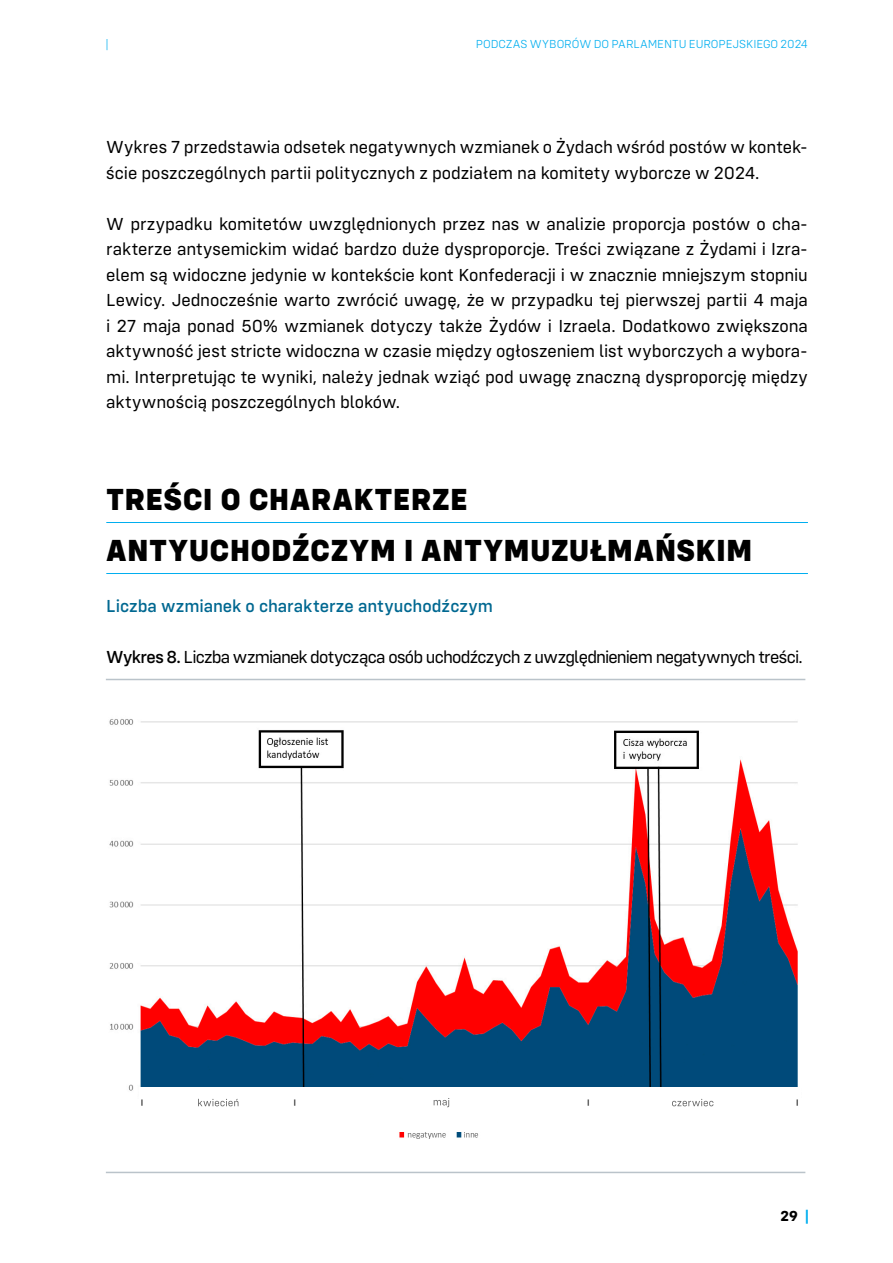
<style>
.page{position:relative;width:893px;height:1263px;background:#fff}
.page>*{position:absolute;margin:0;border:0;box-sizing:border-box;transform-origin:0 0}
.Heading_1{font:800 31.5px "Config";letter-spacing:.005em;color:#000}
.t1{font:18px/25.5px "Config";letter-spacing:-.005em;color:#000}
.t2{font:18px "Config";letter-spacing:-.045em;color:#000}
.Heading_4{font:500 18px "Config";letter-spacing:-.005em;color:#006891}
.t3{font:700 15px "Config";color:#000}
.t4{font:300 12px "Config";color:#00aeef}
.s1{font-weight:500}
.s2{color:#00aeef}
</style>
<div class="page">
<hr style="left:106px;top:522px;width:702px;height:1px;background:#00aeef">
<hr style="left:106px;top:573px;width:702px;height:1px;background:#00aeef">
<hr style="left:106px;top:679px;width:699px;height:1px;background:#bac3ca">
<hr style="left:106px;top:1172px;width:699px;height:1px;background:#bac3ca">
<img style="left:109px;top:719px;width:689px;height:372px">
<img style="left:399px;top:1132px;width:79px;height:7px">
<div style="left:139px;top:1088px;width:661px;height:19px;background:#fff"></div>
<svg style="left:198px;top:1099px;width:40px;height:7px"></svg>
<svg style="left:434px;top:1098px;width:15px;height:9px"></svg>
<svg style="left:672px;top:1099px;width:41px;height:7px"></svg>
<svg style="left:141px;top:1099px;width:2px;height:7px"></svg>
<svg style="left:587px;top:1099px;width:2px;height:7px"></svg>
<svg style="left:796px;top:1099px;width:2px;height:7px"></svg>
<p class="t4" style="left:105px;top:37px;width:5px">|</p>
<p class="t4" style="left:476px;top:37px;width:334px">PODCZAS WYBORÓW DO PARLAMENTU EUROPEJSKIEGO 2024</p>
<p class="t1" style="left:106px;top:134px;width:703px">Wykres 7 przedstawia odsetek negatywnych wzmianek o Żydach wśród postów w kontek&shy;ście poszczególnych partii politycznych z podziałem na komitety wyborcze w 2024.</p>
<p class="t1" style="left:106px;top:211px;width:703px;text-align:justify">W przypadku komitetów uwzględnionych przez nas w analizie proporcja postów o cha&shy;rakterze antysemickim widać bardzo duże dysproporcje. Treści związane z Żydami i Izra&shy;elem są widoczne jedynie w kontekście kont Konfederacji i w znacznie mniejszym stopniu Lewicy. Jednocześnie warto zwrócić uwagę, że w przypadku tej pierwszej partii 4 maja i 27 maja ponad 50% wzmianek dotyczy także Żydów i Izraela. Dodatkowo zwiększona aktywność jest stricte widoczna w czasie między ogłoszeniem list wyborczych a wybora&shy;mi. Interpretując te wyniki, należy jednak wziąć pod uwagę znaczną dysproporcję między aktywnością poszczególnych bloków.</p>
<p class="Heading_1" style="left:106px;top:480px;width:363px">TREŚCI O CHARAKTERZE</p>
<p class="Heading_1" style="left:106px;top:531px;width:648px">ANTYUCHODŹCZYM I ANTYMUZUŁMAŃSKIM</p>
<p class="Heading_4" style="left:106px;top:595px;width:388px">Liczba wzmianek o charakterze antyuchodźczym</p>
<p class="t2" style="left:106px;top:647px;width:698px"><span class="s1">Wykres 8.</span> Liczba wzmianek dotycząca osób uchodźczych z uwzględnieniem negatywnych treści.</p>
<p class="t3" style="left:780px;top:1207px;width:30px">29 <span class="s2">|</span></p>
</div>
